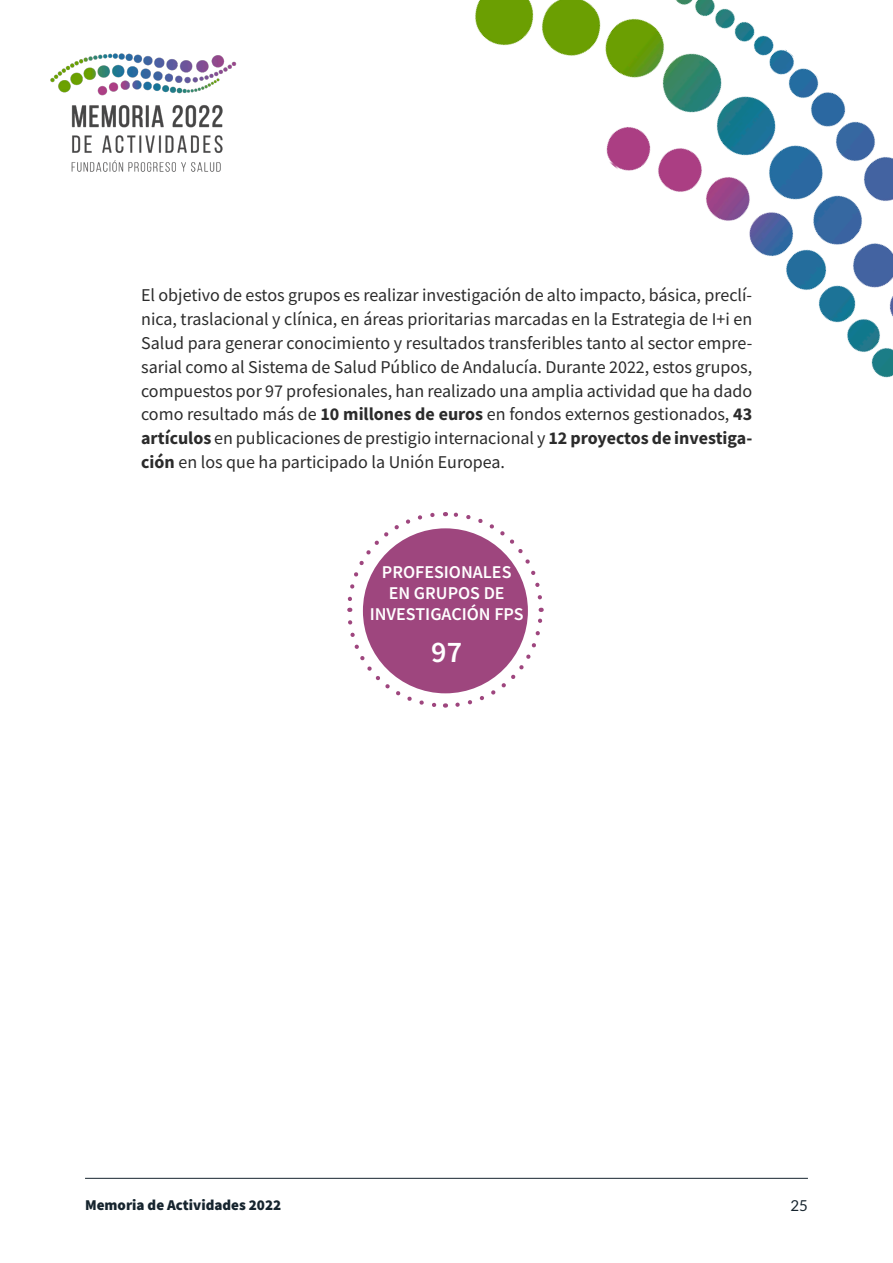
<style>
.page{position:relative;width:893px;height:1263px;background:#fff}
.page>*{position:absolute;margin:0;border:0;box-sizing:border-box;transform-origin:0 0}
.t1{font:600 30px "Source Sans Pro";color:#fff}
.t2{font:18px/24px "Source Sans Pro";color:#2b2b2b;text-align:justify}
.t3{font:600 18px/21px "Source Sans Pro";color:#fff;text-align:center}
.t4{font:900 15px "Source Sans Pro";color:#16242e}
.t5{font:15px "Lato";color:#16242e}
.s1{font-weight:700}
</style>
<div class="page">
<svg style="left:347px;top:512px;width:197px;height:196px"></svg>
<div style="left:363px;top:528px;width:165px;height:165px;background:#9e467e;border-radius:50%"></div>
<hr style="left:85px;top:1178px;width:723px;height:1px;background:#16242e">
<img style="left:50px;top:53px;width:187px;height:119px">
<img style="left:475px;top:0;width:418px;height:378px">
<p class="t2" style="left:141px;top:282px;width:613px">El objetivo de estos grupos es realizar investigación de alto impacto, básica, preclí&shy;nica, traslacional y clínica, en áreas prioritarias marcadas en la Estrategia de I+i en Salud para generar conocimiento y resultados transferibles tanto al sector empre&shy;sarial como al Sistema de Salud Público de Andalucía. Durante 2022, estos grupos, compuestos por 97 profesionales, han realizado una amplia actividad que ha dado como resultado más de <span class="s1">10 millones de euros</span> en fondos externos gestionados, <span class="s1">43 artículos</span> en publicaciones de prestigio internacional y <span class="s1">12 proyectos de investiga&shy;ción</span> en los que ha participado la Unión Europea.</p>
<p class="t3" style="left:370px;top:561px;width:155px">PROFESIONALES<br>EN GRUPOS DE<br>INVESTIGACIÓN FPS</p>
<h1 class="t1" style="left:431px;top:632px;width:32px">97</h1>
<p class="t4" style="left:85px;top:1195px;width:198px">Memoria de Actividades 2022</p>
<p class="t5" style="left:790px;top:1197px;width:19px">25</p>
</div>
